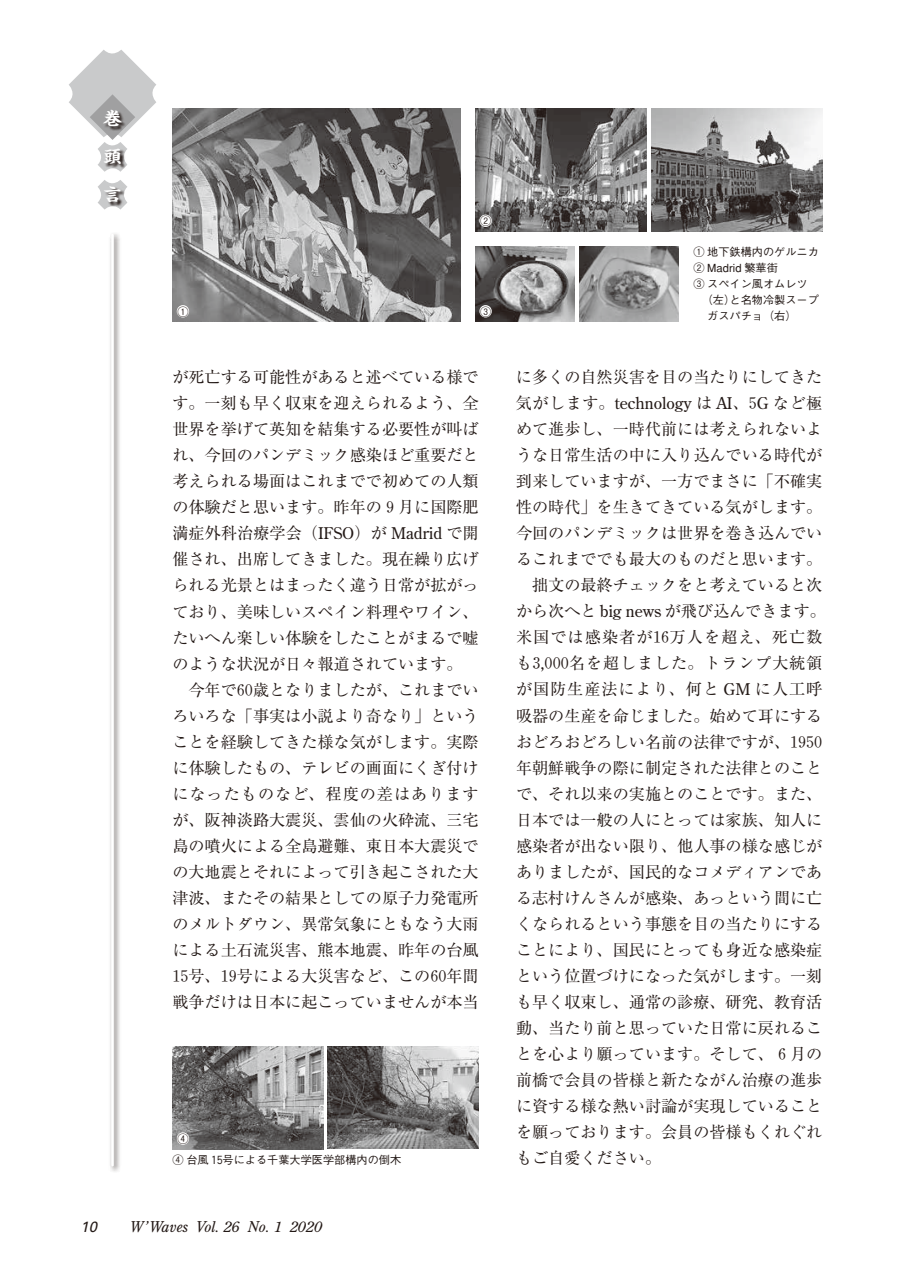
<style>
.page{position:relative;width:903px;height:1275px;background:#fff}
.page>*{position:absolute;margin:0;border:0;box-sizing:border-box;transform-origin:0 0}
.t1{font:700 17.68px/37.8px "Kaisho MCBK1 Pro De";color:#fff;text-align:justify;scale:1.05 1}
.t2{font:16.1px/26.1px "Ryumin Pro";color:#231916}
.t3{font:16.1px "Century Old Style";color:#231916}
.t4{font:italic 14.88px "Century Old Style";color:#231916}
.t5{font:italic 14.88px "Univers";color:#231916}
.t6{font:500 11.2px "Gothic BBB Pro";color:#231916}
.t7{font:11.2px "Helvetica";color:#231916}
.t8{font:500 11.2px "Gothic BBB Pro";color:#fff}
.s1{color:#231916}
.s2{font-family:"Gothic BBB Pro";font-weight:500}
.s3{font-family:"Hankaku Num Rmr"}
.s4{font-family:"Century Old Style"}
.s5{font-family:"Ryumin Pro"}
.s6{font-family:"Hankaku Num Gth";font-weight:400}
</style>
<div class="page">
<div style="left:108px;top:231px;width:13px;height:943px;background:#231916;opacity:.75"></div>
<hr style="left:111px;top:235px;width:3px;height:930px;background:#fff">
<svg style="left:69px;top:50px;width:87px;height:87px;fill:#c9cacb"></svg>
<svg style="left:90px;top:94px;width:45px;height:46px"></svg>
<svg style="left:104px;top:110px;width:22px;height:21px"></svg>
<svg style="left:98px;top:142px;width:29px;height:30px"></svg>
<svg style="left:104px;top:149px;width:22px;height:20px"></svg>
<svg style="left:98px;top:180px;width:29px;height:30px"></svg>
<svg style="left:104px;top:186px;width:21px;height:21px"></svg>
<img style="left:475px;top:109px;width:171px;height:122px">
<img style="left:651px;top:109px;width:171px;height:122px">
<img style="left:172px;top:109px;width:288px;height:213px">
<div style="left:479px;top:215px;width:13px;height:12px;border:2px solid #fff;border-radius:50%"></div>
<img style="left:475px;top:246px;width:99px;height:76px">
<img style="left:579px;top:246px;width:99px;height:76px">
<div style="left:479px;top:305px;width:13px;height:12px;border:2px solid #fff;border-radius:50%"></div>
<div style="left:177px;top:305px;width:12px;height:12px;border:2px solid #fff;border-radius:50%"></div>
<img style="left:172px;top:1047px;width:152px;height:102px">
<img style="left:327px;top:1046px;width:152px;height:102px">
<div style="left:177px;top:1132px;width:12px;height:13px;border:2px solid #fff;border-radius:50%"></div>
<p class="t1" style="left:103px;top:97px;width:19px">巻頭言</p>
<p class="t8" style="left:480px;top:212px;width:13px">●<span class="s1">②</span></p>
<p class="t8" style="left:177px;top:302px;width:13px">●<span class="s1">①</span></p>
<p class="t8" style="left:480px;top:302px;width:13px">●<span class="s1">③</span></p>
<p class="t6" style="left:693px;top:243px;width:127px">① 地下鉄構内のゲルニカ</p>
<p class="t7" style="left:693px;top:262px;width:86px"><span class="s2">②</span> Madrid <span class="s2">繁華街</span></p>
<p class="t6" style="left:693px;top:275px;width:116px">③ スペイン風オムレツ</p>
<p class="t6" style="left:702px;top:291px;width:119px">（左）と名物冷製スープ</p>
<p class="t6" style="left:707px;top:307px;width:91px">ガスパチョ（右）</p>
<p class="t2" style="left:172px;top:363px;width:308px">が死亡する可能性があると述べている様です。一刻も早く収束を迎えられるよう、全世界を挙げて英知を結集する必要性が叫ばれ、今回のパンデミック感染ほど重要だと考えられる場面はこれまでで初めての人類の体験だと思います。昨年の <span class="s3">9</span> 月に国際肥満症外科治療学会（<span class="s4">IFSO</span>）が <span class="s4">Madrid</span> で開催され、出席してきました。現在繰り広げられる光景とはまったく違う日常が拡がっており、美味しいスペイン料理やワイン、たいへん楽しい体験をしたことがまるで嘘のような状況が日々報道されています。　今年で<span class="s3">60</span>歳となりましたが、これまでいろいろな「事実は小説より奇なり」ということを経験してきた様な気がします。実際に体験したもの、テレビの画面にくぎ付けになったものなど、程度の差はありますが、阪神淡路大震災、雲仙の火砕流、三宅島の噴火による全島避難、東日本大震災での大地震とそれによって引き起こされた大津波、またその結果としての原子力発電所のメルトダウン、異常気象にともなう大雨による土石流災害、熊本地震、昨年の台風<br><span class="s3">15</span>号、<span class="s3">19</span>号による大災害など、この<span class="s3">60</span>年間戦争だけは日本に起こっていませんが本当</p>
<p class="t2" style="left:516px;top:363px;width:308px">に多くの自然災害を目の当たりにしてきた</p>
<p class="t3" style="left:516px;top:393px;width:308px"><span class="s5">気がします。</span>technology <span class="s5">は</span> AI<span class="s5">、</span><span class="s3">5</span>G <span class="s5">など極</span></p>
<p class="t2" style="left:516px;top:415px;width:311px">めて進歩し、一時代前には考えられないような日常生活の中に入り込んでいる時代が到来していますが、一方でまさに「不確実性の時代」を生きてきている気がします。今回のパンデミックは世界を巻き込んでいるこれまででも最大のものだと思います。　拙文の最終チェックをと考えていると次から次へと <span class="s4">big news</span> が飛び込んできます。米国では感染者が<span class="s3">16</span>万人を超え、死亡数も<span class="s3">3</span><span class="s4">,</span><span class="s3">000</span>名を超しました。トランプ大統領が国防生産法により、何と <span class="s4">GM</span> に人工呼吸器の生産を命じました。始めて耳にするおどろおどろしい名前の法律ですが、<span class="s3">1950</span>年朝鮮戦争の際に制定された法律とのことで、それ以来の実施とのことです。また、日本では一般の人にとっては家族、知人に感染者が出ない限り、他人事の様な感じがありましたが、国民的なコメディアンである志村けんさんが感染、あっという間に亡くなられるという事態を目の当たりにすることにより、国民にとっても身近な感染症という位置づけになった気がします。一刻も早く収束し、通常の診療、研究、教育活動、当たり前と思っていた日常に戻れることを心より願っています。そして、 <span class="s3">6</span> 月の前橋で会員の皆様と新たながん治療の進歩に資する様な熱い討論が実現していることを願っております。会員の皆様もくれぐれもご自愛ください。</p>
<p class="t8" style="left:177px;top:1130px;width:13px">●<span class="s1">④</span></p>
<p class="t6" style="left:172px;top:1151px;width:230px">④ 台風 <span class="s6">15</span>号による千葉大学医学部構内の倒木</p>
<p class="t5" style="left:81px;top:1218px;width:18px">10</p>
<p class="t4" style="left:130px;top:1218px;width:193px">W’Waves Vol. 26 No. 1 2020</p>
</div>
